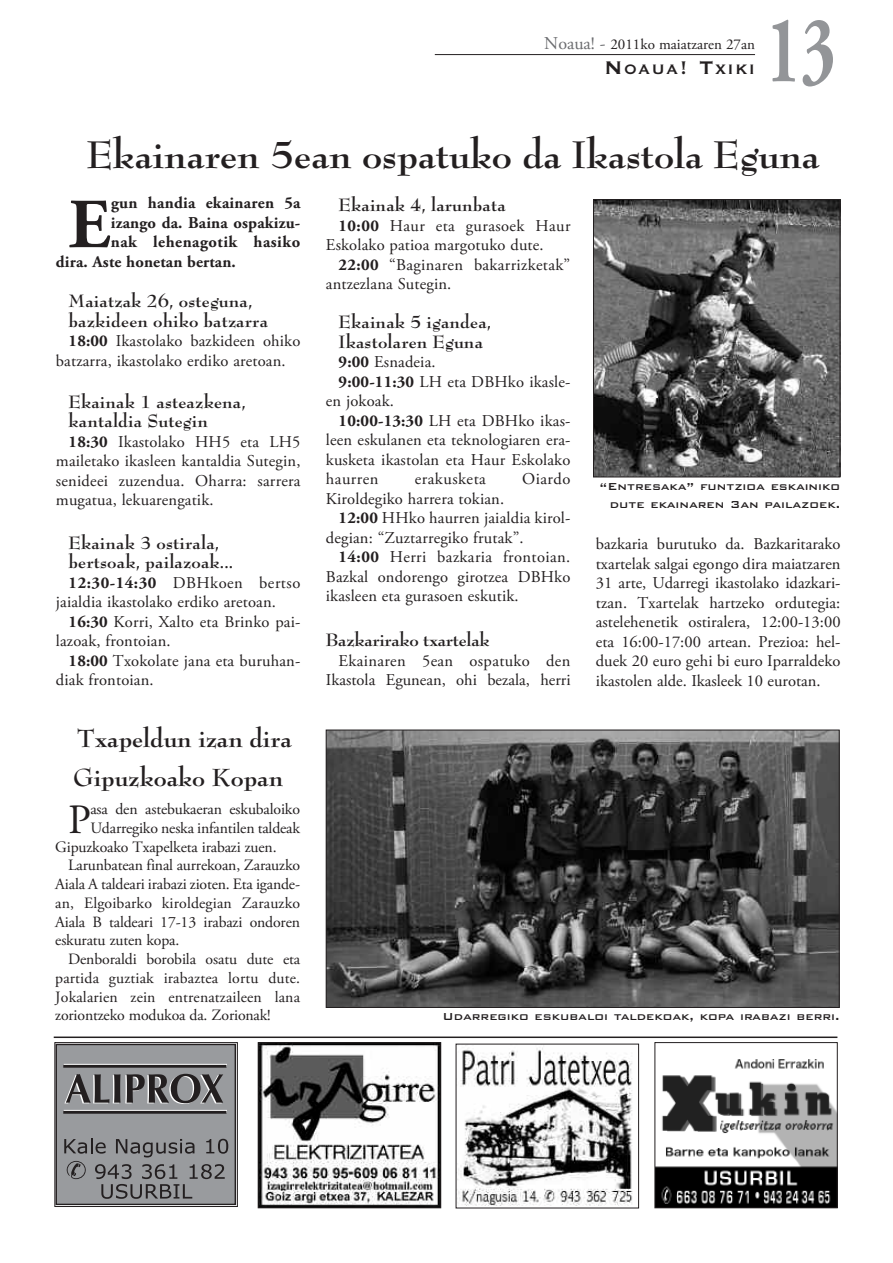
<style>
.page{position:relative;width:893px;height:1263px;background:#fff}
.page>*{position:absolute;margin:0;border:0;box-sizing:border-box;transform-origin:0 0}
.t1{font:700 95.55px "Adobe Garamond Pro";color:#939598;scale:.7 1}
.t2{font:700 70.2px "Adobe Garamond Pro";color:#231f20}
.t3{font:700 42px "Bernhard Modern";color:#231f20}
.t4{font:41.55px "Adobe Garamond Pro";color:#231f20}
.t5{font:700 27px/39px "Bernhard Modern";color:#231f20}
.t6{font:700 19.5px/19.5px "Bernhard Modern";letter-spacing:.01em;color:#231f20}
.t7{font:700 19.5px "Bernhard Modern";letter-spacing:-.01em;color:#231f20}
.t8{font:700 18px "Copperplate Gothic BT";letter-spacing:.085em;color:#231f20}
.t9{font:16.5px/19.5px "Adobe Garamond Pro";letter-spacing:.01em;color:#231f20}
.t10{font:700 16.5px "Adobe Garamond Pro";letter-spacing:.01em;color:#231f20}
.t11{font:700 16.5px "Adobe Garamond Pro";letter-spacing:.03em;color:#231f20}
.t12{font:16.5px "Adobe Garamond Pro";letter-spacing:.03em;color:#231f20}
.t13{font:15.75px "Adobe Garamond Pro";letter-spacing:-.01em;color:#231f20}
.t14{font:15.75px "Adobe Garamond Pro";letter-spacing:.01em;color:#231f20}
.t15{font:15px "Adobe Garamond Pro";color:#231f20}
.t16{font:500 13.5px/18px "Bank Gothic BT";color:#231f20;text-align:right}
.s1{font-size:18px;color:#6c6d70}
.s2{font-size:24px}
.s3{font-weight:700}
</style>
<div class="page">
<hr style="left:435px;top:54px;width:320px;height:1px;background:#231f20">
<img style="left:260px;top:1044px;width:179px;height:162px">
<div style="left:258px;top:1042px;width:183px;height:166px;border:1px solid #231f20"></div>
<div style="left:56px;top:1044px;width:179px;height:160px;background:#999b9e"></div>
<div style="left:55px;top:1044px;width:181px;height:161px;border:1px solid #231f20"></div>
<svg style="left:67px;top:1161px;width:19px;height:18px"></svg>
<svg style="left:95px;top:1164px;width:130px;height:35px"></svg>
<svg style="left:64px;top:1138px;width:42px;height:16px"></svg>
<svg style="left:116px;top:1139px;width:78px;height:18px"></svg>
<svg style="left:206px;top:1139px;width:22px;height:15px"></svg>
<hr style="left:64px;top:1110px;width:163px;height:3px;background:#fff">
<hr style="left:64px;top:1064px;width:163px;height:3px;background:#fff">
<hr style="left:63px;top:1111px;width:163px;height:3px;background:#231f20">
<hr style="left:63px;top:1065px;width:163px;height:3px;background:#231f20">
<svg style="left:64px;top:1074px;width:159px;height:30px"></svg>
<div style="left:55px;top:1042px;width:183px;height:165px;border:1px solid #231f20"></div>
<img style="left:657px;top:1059px;width:178px;height:147px">
<div style="left:655px;top:1042px;width:182px;height:166px;border:1px solid #231f20"></div>
<img style="left:458px;top:1048px;width:175px;height:158px">
<hr style="left:54px;top:1036px;width:783px;height:2px;background:#231f20">
<img style="left:595px;top:201px;width:243px;height:274px">
<div style="left:593px;top:199px;width:247px;height:278px;border:1px solid #231f20"></div>
<img style="left:328px;top:732px;width:510px;height:274px">
<div style="left:326px;top:730px;width:514px;height:278px;border:1px solid #231f20"></div>
<p class="t15" style="left:544px;top:39px;width:212px"><span class="s1">Noaua! -</span> 2011ko maiatzaren 27an</p>
<p class="t8" style="left:604px;top:58px;width:152px"><span class="s2">N</span>OAUA<span class="s2">! T</span>XIKI</p>
<h1 class="t1" style="left:766px;top:13px;width:101px">13</h1>
<h3 class="t3" style="left:86px;top:136px;width:735px">Ekainaren 5ean ospatuko da Ikastola Eguna</h3>
<h2 class="t2" style="left:69px;top:197px;width:43px">E</h2>
<p class="t10" style="left:111px;top:196px;width:191px">gun handia ekainaren 5a</p>
<p class="t10" style="left:111px;top:216px;width:191px">izango da. Baina ospakizu-</p>
<p class="t11" style="left:111px;top:235px;width:191px">nak lehenagotik hasiko</p>
<p class="t10" style="left:56px;top:255px;width:182px">dira. Aste honetan bertan.</p>
<p class="t6" style="left:69px;top:292px;width:201px">Maiatzak 26, osteguna, bazkideen ohiko batzarra</p>
<p class="t9" style="left:56px;top:333px;width:246px;text-indent:13px"><span class="s3">18:00</span> Ikastolako bazkideen ohiko batzarra, ikastolako erdiko aretoan.</p>
<p class="t6" style="left:69px;top:392px;width:179px">Ekainak 1 asteazkena, kantaldia Sutegin</p>
<p class="t9" style="left:56px;top:433px;width:246px;text-align:justify;text-indent:13px"><span class="s3">18:30</span> Ikastolako HH5 eta LH5 mailetako ikasleen kantaldia Sutegin, senideei zuzendua. Oharra: sarrera mugatua, lekuarengatik.</p>
<p class="t6" style="left:69px;top:533px;width:166px">Ekainak 3 ostirala, bertsoak, pailazoak...</p>
<p class="t9" style="left:56px;top:574px;width:246px;text-indent:13px"><span class="s3">12:30-14:30</span> DBHkoen bertso jaialdia ikastolako erdiko aretoan.</p>
<p class="t9" style="left:56px;top:613px;width:246px;text-indent:13px"><span class="s3">16:30</span> Korri, Xalto eta Brinko pai&shy;lazoak, frontoian.</p>
<p class="t9" style="left:56px;top:652px;width:246px;text-indent:13px"><span class="s3">18:00</span> Txokolate jana eta buruhan&shy;diak frontoian.</p>
<h3 class="t5" style="left:73px;top:720px;width:220px">Txapeldun izan dira<br>Gipuzkoako Kopan</h3>
<h3 class="t4" style="left:68px;top:803px;width:24px">P</h3>
<p class="t13" style="left:90px;top:803px;width:211px">asa den astebukaeran eskubaloiko</p>
<p class="t13" style="left:90px;top:821px;width:211px">Udarregiko neska infantilen taldeak</p>
<p class="t13" style="left:55px;top:840px;width:223px">Gipuzkoako Txapelketa irabazi zuen.</p>
<p class="t13" style="left:68px;top:859px;width:234px">Larunbatean final aurrekoan, Zarauzko</p>
<p class="t13" style="left:55px;top:878px;width:246px">Aiala A taldeari irabazi zioten. Eta igande-</p>
<p class="t14" style="left:55px;top:896px;width:246px">an, Elgoibarko kiroldegian Zarauzko</p>
<p class="t13" style="left:55px;top:915px;width:246px">Aiala B taldeari 17-13 irabazi ondoren</p>
<p class="t13" style="left:55px;top:934px;width:126px">eskuratu zuten kopa.</p>
<p class="t13" style="left:68px;top:953px;width:234px">Denboraldi borobila osatu dute eta</p>
<p class="t14" style="left:55px;top:971px;width:246px">partida guztiak irabaztea lortu dute.</p>
<p class="t14" style="left:55px;top:990px;width:246px">Jokalarien zein entrenatzaileen lana</p>
<p class="t13" style="left:55px;top:1009px;width:217px">zoriontzeko modukoa da. Zorionak!</p>
<p class="t6" style="left:339px;top:196px;width:169px">Ekainak 4, larunbata</p>
<p class="t9" style="left:326px;top:217px;width:246px;text-indent:13px"><span class="s3">10:00</span> Haur eta gurasoek Haur<br>Eskolako patioa margotuko dute.</p>
<p class="t9" style="left:326px;top:256px;width:246px;text-indent:13px"><span class="s3">22:00</span> “Baginaren bakarrizketak” antzezlana Sutegin.</p>
<p class="t6" style="left:339px;top:313px;width:154px">Ekainak 5 igandea,<br>Ikastolaren Eguna</p>
<p class="t9" style="left:339px;top:354px;width:98px"><span class="s3">9:00</span> Esnadeia.</p>
<p class="t9" style="left:339px;top:373px;width:233px"><span class="s3">9:00-11:30</span> LH eta DBHko ikasle-</p>
<p class="t9" style="left:326px;top:393px;width:70px">en jokoak.</p>
<p class="t9" style="left:339px;top:412px;width:233px"><span class="s3">10:00-13:30</span> LH eta DBHko ikas-</p>
<p class="t9" style="left:326px;top:432px;width:246px">leen eskulanen eta teknologiaren era-</p>
<p class="t9" style="left:326px;top:451px;width:246px">kusketa ikastolan eta Haur Eskolako</p>
<p class="t12" style="left:326px;top:472px;width:54px">haurren</p>
<p class="t12" style="left:415px;top:472px;width:73px">erakusketa</p>
<p class="t9" style="left:522px;top:471px;width:50px">Oiardo</p>
<p class="t9" style="left:326px;top:490px;width:180px">Kiroldegiko harrera tokian.</p>
<p class="t9" style="left:339px;top:510px;width:233px"><span class="s3">12:00</span> HHko haurren jaialdia kirol-</p>
<p class="t9" style="left:326px;top:529px;width:199px">degian: “Zuztarregiko frutak”.</p>
<p class="t9" style="left:339px;top:549px;width:233px"><span class="s3">14:00</span> Herri bazkaria frontoian.</p>
<p class="t9" style="left:326px;top:568px;width:246px">Bazkal ondorengo girotzea DBHko</p>
<p class="t9" style="left:326px;top:588px;width:194px">ikasleen eta gurasoen eskutik.</p>
<p class="t7" style="left:326px;top:631px;width:165px">Bazkarirako txartelak</p>
<p class="t9" style="left:326px;top:652px;width:246px;text-align:right">Ekainaren 5ean ospatuko den<br>Ikastola Egunean, ohi bezala, herri</p>
<p class="t16" style="left:600px;top:477px;width:242px">“Entresaka” funtzioa eskainiko dute ekainaren 3an pailazoek.</p>
<p class="t9" style="left:596px;top:536px;width:246px;text-align:justify">bazkaria burutuko da. Bazkaritarako txartelak salgai egongo dira maiatzaren 31 arte, Udarregi ikastolako idazkari&shy;tzan. Txartelak hartzeko ordutegia: astelehenetik ostiralera, 12:00-13:00 eta 16:00-17:00 artean. Prezioa: hel&shy;duek 20 euro gehi bi euro Iparraldeko ikastolen alde. Ikasleek 10 eurotan.</p>
<p class="t16" style="left:443px;top:1006px;width:399px">Udarregiko eskubaloi taldekoak, kopa irabazi berri.</p>
</div>
